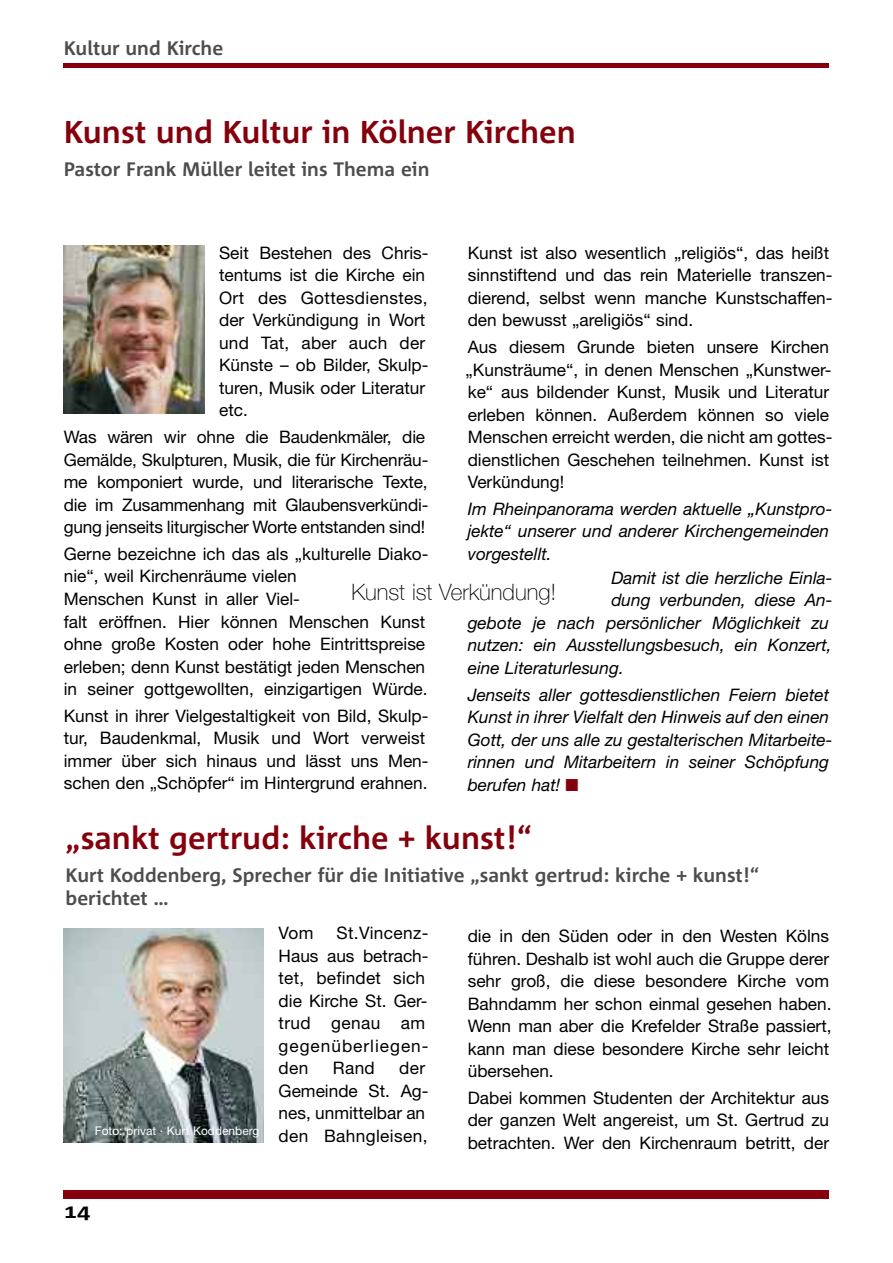
<style>
.page{position:relative;width:893px;height:1263px;background:#fff}
.page>*{position:absolute;margin:0;border:0;box-sizing:border-box;transform-origin:0 0}
.t1{font:700 31.5px "Corpid";color:#85000c}
.t2{font:100 22.5px "Helvetica Neue";color:#000}
.t3{font:700 19.5px/23.4px "Corpid";color:#4d4d4d}
.t4{font:17.25px/22.5px "Helvetica Neue";color:#000}
.t5{font:italic 17.25px/22.5px "Helvetica Neue";color:#000}
.t6{font:12px "Helvetica Neue";color:#fff}
.s1{color:#85000c}
</style>
<div class="page">
<div style="left:64px;top:1191px;width:765px;height:8px;background:#85000c"></div>
<hr style="left:64px;top:64px;width:765px;height:4px;background:#85000c">
<img style="left:64px;top:246px;width:140px;height:168px">
<img style="left:64px;top:928px;width:200px;height:214px">
<p class="t3" style="left:64px;top:38px;width:161px">Kultur und Kirche</p>
<h1 class="t1" style="left:64px;top:119px;width:514px">Kunst und Kultur in Kölner Kirchen</h1>
<p class="t3" style="left:64px;top:159px;width:367px">Pastor Frank Müller leitet ins Thema ein</p>
<p class="t4" style="left:219px;top:243px;width:211px">Seit Bestehen des Chris&shy;tentums ist die Kirche ein<br>Ort des Gottesdienstes, der Verkündigung in Wort und Tat, aber auch der<br>Künste – ob Bilder, Skulp&shy;turen, Musik oder Literatur etc.</p>
<p class="t4" style="left:64px;top:427px;width:366px">Was wären wir ohne die Baudenkmäler, die Gemälde, Skulpturen, Musik, die für Kirchenräu&shy;me komponiert wurde, und literarische Texte, die im Zusammenhang mit Glaubensverkündi&shy;gung jenseits liturgischer Worte entstanden sind!</p>
<p class="t4" style="left:64px;top:544px;width:366px">Gerne bezeichne ich das als „kulturelle Diako&shy;nie“, weil Kirchenräume vielen<br>Menschen Kunst in aller Viel-<br>falt eröffnen. Hier können Menschen Kunst ohne große Kosten oder hohe Eintrittspreise erleben; denn Kunst bestätigt jeden Menschen in seiner gottgewollten, einzigartigen Würde.</p>
<p class="t4" style="left:64px;top:706px;width:366px">Kunst in ihrer Vielgestaltigkeit von Bild, Skulp&shy;tur, Baudenkmal, Musik und Wort verweist immer über sich hinaus und lässt uns Men&shy;schen den „Schöpfer“ im Hintergrund erahnen.</p>
<p class="t4" style="left:468px;top:243px;width:366px">Kunst ist also wesentlich „religiös“, das heißt sinnstiftend und das rein Materielle transzen&shy;dierend, selbst wenn manche Kunstschaffen&shy;den bewusst „areligiös“ sind.</p>
<p class="t4" style="left:466px;top:337px;width:368px">Aus diesem Grunde bieten unsere Kirchen „Kunsträume“, in denen Menschen „Kunstwer&shy;ke“ aus bildender Kunst, Musik und Literatur erleben können. Außerdem können so viele Menschen erreicht werden, die nicht am gottes&shy;dienstlichen Geschehen teilnehmen. Kunst ist Verkündung!</p>
<p class="t5" style="left:468px;top:499px;width:366px">Im Rheinpanorama werden aktuelle „Kunstpro-</p>
<p class="t5" style="left:468px;top:522px;width:363px">jekte“ unserer und anderer Kirchengemeinden</p>
<p class="t5" style="left:468px;top:544px;width:85px">vorgestellt.</p>
<p class="t5" style="left:611px;top:568px;width:223px">Damit ist die herzliche Einla-</p>
<p class="t5" style="left:611px;top:590px;width:223px">dung verbunden, diese An-</p>
<p class="t5" style="left:468px;top:613px;width:363px">gebote je nach persönlicher Möglichkeit zu</p>
<p class="t5" style="left:468px;top:635px;width:365px">nutzen: ein Ausstellungsbesuch, ein Konzert,</p>
<p class="t5" style="left:468px;top:658px;width:158px">eine Literaturlesung.</p>
<p class="t5" style="left:468px;top:685px;width:366px">Jenseits aller gottesdienstlichen Feiern bietet Kunst in ihrer Vielfalt den Hinweis auf den einen Gott, der uns alle zu gestalterischen Mitarbeite&shy;rinnen und Mitarbeitern in seiner Schöpfung berufen hat! <span class="s1">■</span></p>
<h2 class="t2" style="left:352px;top:578px;width:206px">Kunst ist Verkündung!</h2>
<h1 class="t1" style="left:66px;top:825px;width:468px">„sankt gertrud: kirche + kunst!“</h1>
<p class="t3" style="left:66px;top:865px;width:695px">Kurt Koddenberg, Sprecher für die Initiative „sankt gertrud: kirche + kunst!“ berichtet …</p>
<p class="t6" style="left:95px;top:1127px;width:166px">Foto: privat · Kurt Koddenberg</p>
<p class="t4" style="left:279px;top:924px;width:151px;text-indent:58px">St.Vincenz-<br>Haus aus betrach&shy;tet, befindet sich die Kirche St. Ger&shy;trud genau am gegenüberliegen&shy;den</p>
<p class="t4" style="left:279px;top:924px;width:36px">Vom</p>
<p class="t4" style="left:279px;top:1059px;width:151px;text-indent:121px">der<br>Gemeinde St. Ag&shy;nes, unmittelbar an den Bahngleisen,</p>
<p class="t4" style="left:333px;top:1059px;width:44px">Rand</p>
<p class="t4" style="left:468px;top:926px;width:365px">die in den Süden oder in den Westen Kölns führen. Deshalb ist wohl auch die Gruppe derer sehr groß, die diese besondere Kirche vom Bahndamm her schon einmal gesehen haben.<br>Wenn man aber die Krefelder Straße passiert, kann man diese besondere Kirche sehr leicht übersehen.</p>
<p class="t4" style="left:468px;top:1088px;width:363px;text-align:justify">Dabei kommen Studenten der Architektur aus der ganzen Welt angereist, um St. Gertrud zu betrachten. Wer den Kirchenraum betritt, der</p>
</div>
